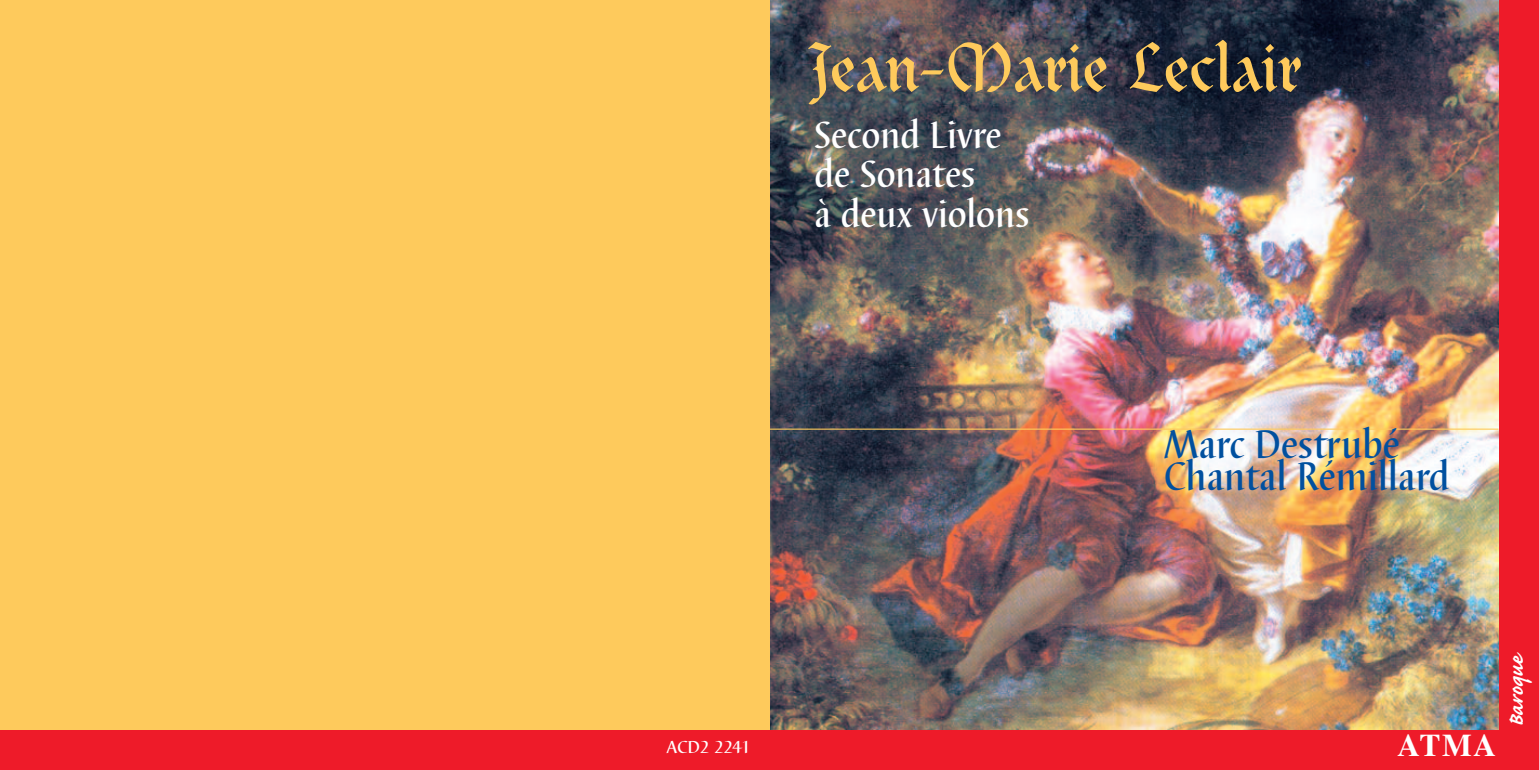
<style>
.page{position:relative;width:1539px;height:770px;background:#fff}
.page>*{position:absolute;margin:0;border:0;box-sizing:border-box;transform-origin:0 0}
.t1{font:69.3px "Clairvaux";color:#feca5c}
.t2{font:500 41.62px/32.4px "Barbedor T";color:#01509f;scale:.9 1}
.t3{font:500 39.38px/39.4px "Barbedor T";color:#fff;scale:.9 1}
.t4{font:700 31.5px "Times";color:#fff}
.t5{font:700 27px "Caflisch Script";color:#fff}
.t6{font:500 18px "Barbedor T";letter-spacing:-.01em;color:#fff}
</style>
<div class="page">
<div style="left:0;top:729px;width:1539px;height:41px;background:#ee1b29"></div>
<div style="left:1498px;top:0;width:41px;height:770px;background:#ee1b29"></div>
<img style="left:770px;top:0;width:728px;height:729px">
<hr style="left:770px;top:428px;width:728px;height:1px;background:#feca5c">
<div style="left:0;top:0;width:770px;height:729px;background:#feca5c"></div>
<h1 class="t1" style="left:808px;top:40px;width:494px">Jean-Marie Leclair</h1>
<p class="t3" style="left:815px;top:115px;width:240px">Second Livre de Sonates<br>à deux violons</p>
<p class="t6" style="left:667px;top:736px;width:85px">ACD2 2241</p>
<p class="t2" style="left:1164px;top:427px;width:319px">Marc Destrubé<br>Chantal Rémillard</p>
<p class="t4" style="left:1398px;top:735px;width:100px">ATMA</p>
<p class="t5" style="left:1498px;top:727px;width:77px;rotate:-90deg">Baroque</p>
</div>
